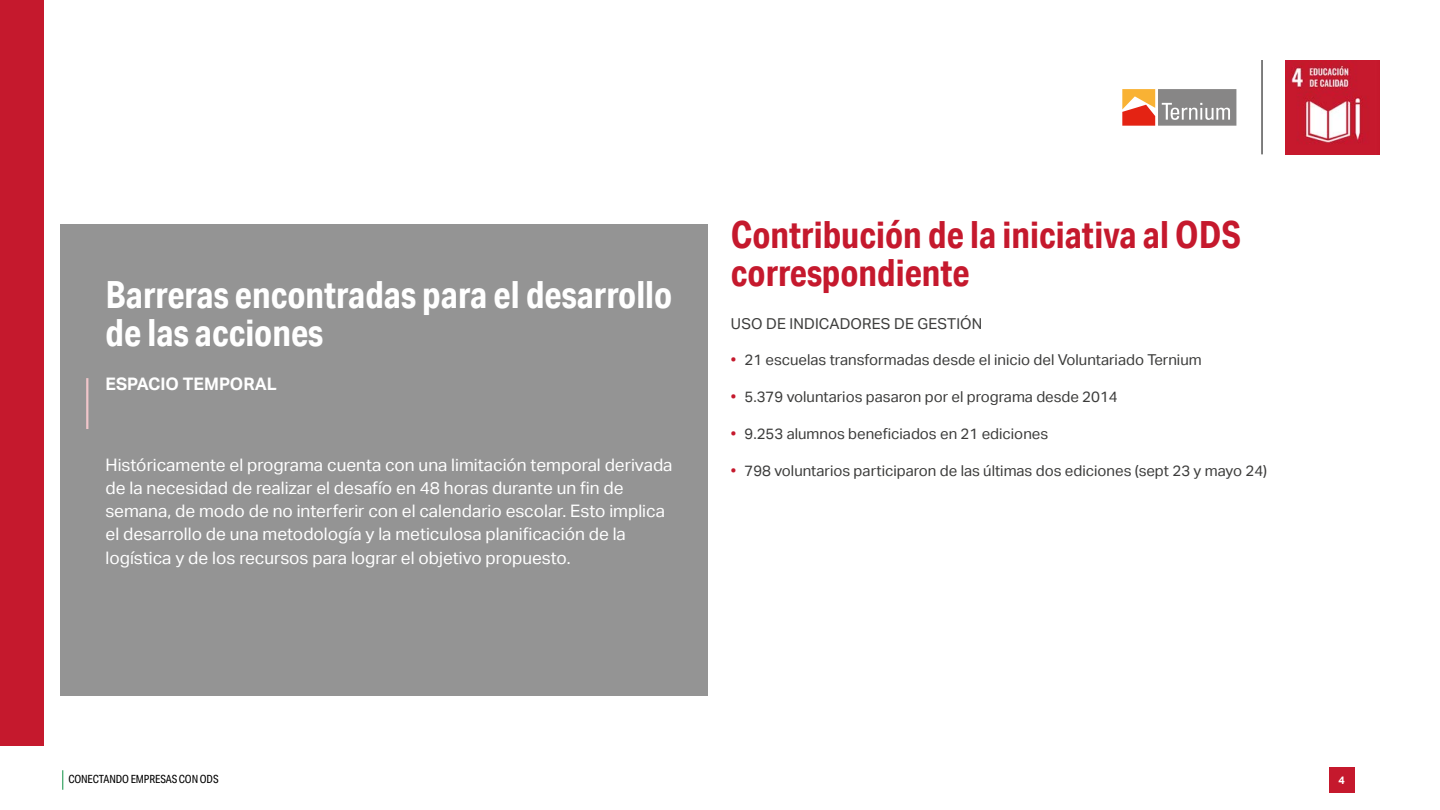
<style>
.page{position:relative;width:1440px;height:810px;background:#fff}
.page>*{position:absolute;margin:0;border:0;box-sizing:border-box;transform-origin:0 0}
.t1{font:700 37.5px/38.2px "Aktiv Grotesk Cd";color:#fff}
.t2{font:700 37.5px/38.2px "Aktiv Grotesk Cd";color:#c5192d}
.t3{font:17.25px/23.2px "Aktiv Grotesk";color:#fff}
.t4{font:700 17.25px "Aktiv Grotesk";color:#fff}
.t5{font:15px "Aktiv Grotesk";color:#3c3c3b}
.t6{font:11.25px "Aktiv Grotesk Cd";letter-spacing:-.01em;color:#000}
.t7{font:700 10.88px "Aktiv Grotesk";color:#fff}
.s1{color:#c5192d}
</style>
<div class="page">
<svg style="left:62px;top:770px;width:1px;height:20px"></svg>
<div style="left:1329px;top:767px;width:25px;height:26px;background:#c5192d"></div>
<img style="left:1285px;top:60px;width:95px;height:95px">
<hr style="left:1262px;top:60px;width:1px;height:94px;background:#000">
<svg style="left:1122px;top:89px;width:114px;height:37px;background:#b39282"></svg>
<div style="left:0;top:0;width:44px;height:746px;background:#c5192d"></div>
<div style="left:60px;top:225px;width:648px;height:471px;background:#949494"></div>
<hr style="left:86px;top:378px;width:2px;height:51px;background:#f0c6ca">
<h1 class="t1" style="left:106px;top:275px;width:568px">Barreras encontradas para el desarrollo de las acciones</h1>
<p class="t4" style="left:106px;top:374px;width:173px">ESPACIO TEMPORAL</p>
<p class="t3" style="left:106px;top:453px;width:569px">Históricamente el programa cuenta con una limitación temporal derivada de la necesidad de realizar el desafío en 48 horas durante un fin de semana, de modo de no interferir con el calendario escolar. Esto implica el desarrollo de una metodología y la meticulosa planificación de la logística y de los recursos para lograr el objetivo propuesto.</p>
<h1 class="t2" style="left:731px;top:215px;width:512px">Contribución de la iniciativa al ODS correspondiente</h1>
<p class="t5" style="left:731px;top:315px;width:253px">USO DE INDICADORES DE GESTIÓN</p>
<p class="t5" style="left:731px;top:351px;width:472px"><span class="s1">•</span> 21 escuelas transformadas desde el inicio del Voluntariado Ternium</p>
<p class="t5" style="left:731px;top:388px;width:388px"><span class="s1">•</span> 5.379 voluntarios pasaron por el programa desde 2014</p>
<p class="t5" style="left:731px;top:425px;width:319px"><span class="s1">•</span> 9.253 alumnos beneficiados en 21 ediciones</p>
<p class="t5" style="left:731px;top:462px;width:538px"><span class="s1">•</span> 798 voluntarios participaron de las últimas dos ediciones (sept 23 y mayo 24)</p>
<p class="t6" style="left:68px;top:773px;width:152px">CONECTANDO EMPRESAS CON ODS</p>
<p class="t7" style="left:1338px;top:774px;width:8px">4</p>
</div>
